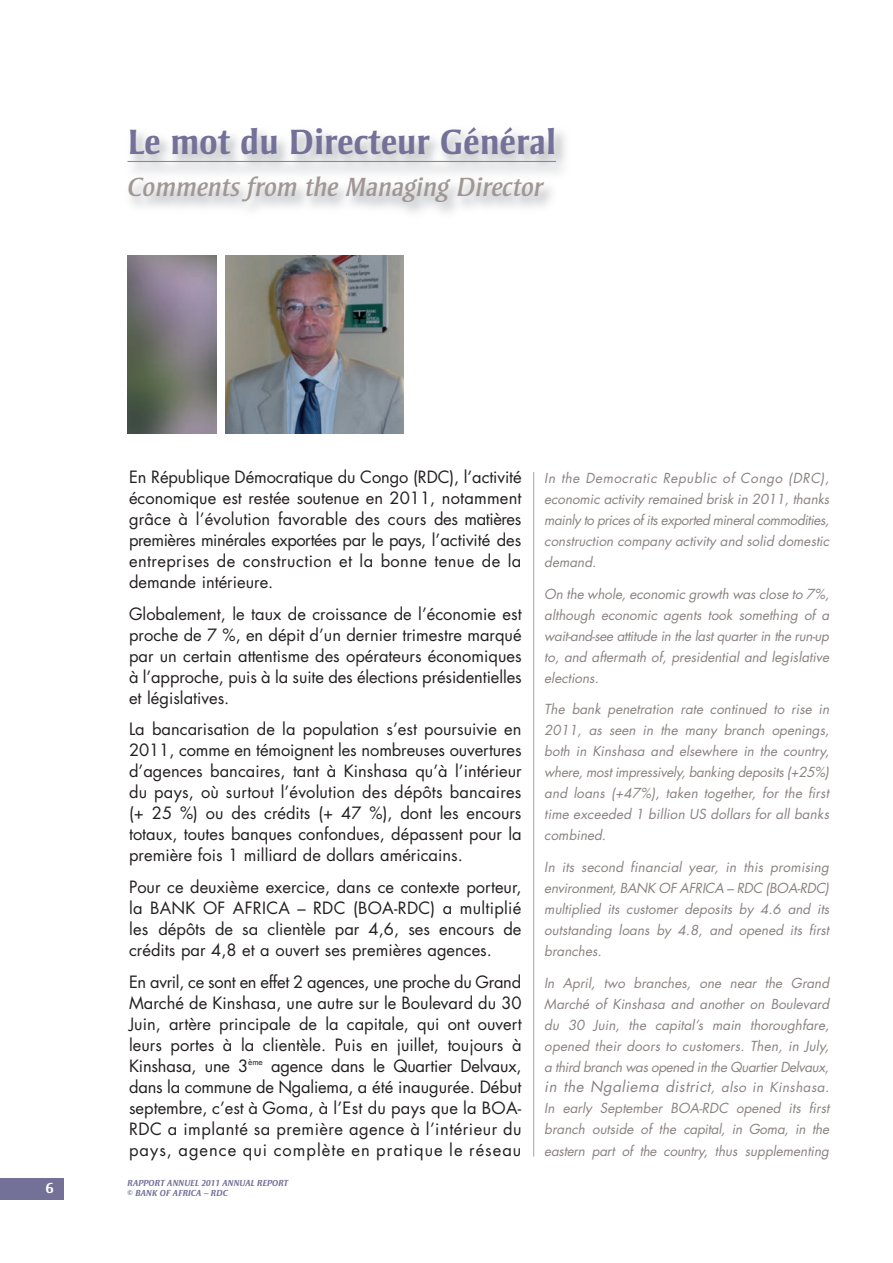
<style>
.page{position:relative;width:893px;height:1263px;background:#fff}
.page>*{position:absolute;margin:0;border:0;box-sizing:border-box;transform-origin:0 0}
.t1{font:700 36px "Strayhorn";color:#747199}
.t2{font:italic 27px "Strayhorn";color:#a09795}
.t3{font:16.5px/21px "Futura";color:#231f20;text-align:justify}
.t4{font:italic 15px "Futura";letter-spacing:.03em;color:#8a8280}
.t5{font:700 15px "Strayhorn";color:#fff}
.t6{font:italic 13.5px/21px "Futura";color:#8a8280;text-align:justify}
.t7{font:italic 700 9px/10.8px "Strayhorn";color:#747199}
.s1{font-size:13.5px}
</style>
<div class="page">
<div style="left:0;top:1178px;width:64px;height:21px;background:#747199"></div>
<hr style="left:128px;top:161px;width:428px;height:1px;background:#8a8280">
<img style="left:225px;top:255px;width:179px;height:179px">
<hr style="left:533px;top:472px;width:1px;height:684px;background:#aaa4a2">
<img style="left:128px;top:255px;width:89px;height:179px">
<h1 class="t1" style="left:128px;top:128px;width:430px">Le mot du Directeur Général</h1>
<h2 class="t2" style="left:128px;top:176px;width:417px">Comments from the Managing Director</h2>
<p class="t5" style="left:46px;top:1182px;width:9px">6</p>
<p class="t3" style="left:129px;top:468px;width:394px">En République Démocratique du Congo (RDC), l’activité économique est restée soutenue en 2011, notamment grâce à l’évolution favorable des cours des matières premières minérales exportées par le pays, l’activité des entreprises de construction et la bonne tenue de la demande intérieure.</p>
<p class="t3" style="left:129px;top:604px;width:394px">Globalement, le taux de croissance de l’économie est proche de 7 %, en dépit d’un dernier trimestre marqué par un certain attentisme des opérateurs économiques à l’approche, puis à la suite des élections présidentielles et législatives.</p>
<p class="t3" style="left:129px;top:720px;width:394px">La bancarisation de la population s’est poursuivie en 2011, comme en témoignent les nombreuses ouvertures d’agences bancaires, tant à Kinshasa qu’à l’intérieur du pays, où surtout l’évolution des dépôts bancaires (+ 25 %) ou des crédits (+ 47 %), dont les encours totaux, toutes banques confondues, dépassent pour la première fois 1 milliard de dollars américains.</p>
<p class="t3" style="left:129px;top:878px;width:394px">Pour ce deuxième exercice, dans ce contexte porteur, la BANK OF AFRICA – RDC (BOA-RDC) a multiplié les dépôts de sa clientèle par 4,6, ses encours de crédits par 4,8 et a ouvert ses premières agences.</p>
<p class="t3" style="left:129px;top:972px;width:394px">En avril, ce sont en effet 2 agences, une proche du Grand Marché de Kinshasa, une autre sur le Boulevard du 30<br>Juin, artère principale de la capitale, qui ont ouvert leurs portes à la clientèle. Puis en juillet, toujours à Kinshasa, une 3<sup>ème</sup> agence dans le Quartier Delvaux, dans la commune de Ngaliema, a été inaugurée. Début septembre, c’est à Goma, à l’Est du pays que la BOA-RDC a implanté sa première agence à l’intérieur du pays, agence qui complète en pratique le réseau</p>
<p class="t7" style="left:128px;top:1178px;width:162px">RAPPORT ANNUEL 2011 ANNUAL REPORT © BANK OF AFRICA – RDC</p>
<p class="t6" style="left:544px;top:469px;width:287px">In the Democratic Republic of Congo (DRC), economic activity remained brisk in 2011, thanks mainly to prices of its exported mineral commodities, construction company activity and solid domestic demand.</p>
<p class="t6" style="left:544px;top:584px;width:286px">On the whole, economic growth was close to 7%, although economic agents took something of a wait-and-see attitude in the last quarter in the run-up to, and aftermath of, presidential and legislative elections.</p>
<p class="t6" style="left:544px;top:700px;width:286px">The bank penetration rate continued to rise in 2011, as seen in the many branch openings, both in Kinshasa and elsewhere in the country, where, most impressively, banking deposits (+25%) and loans (+47%), taken together, for the first time exceeded 1 billion US dollars for all banks combined.</p>
<p class="t6" style="left:544px;top:857px;width:286px">In its second financial year, in this promising environment, BANK OF AFRICA – RDC (BOA-RDC) multiplied its customer deposits by 4.6 and its outstanding loans by 4.8, and opened its first branches.</p>
<p class="t6" style="left:544px;top:973px;width:286px">In April, two branches, one near the Grand Marché of Kinshasa and another on Boulevard du 30 Juin, the capital’s main thoroughfare, opened their doors to customers. Then, in July, a third branch was opened in the Quartier Delvaux,</p>
<p class="t4" style="left:544px;top:1080px;width:286px">in the Ngaliema district<span class="s1">, also in Kinshasa.</span></p>
<p class="t6" style="left:544px;top:1099px;width:286px">In early September BOA-RDC opened its first branch outside of the capital, in Goma, in the eastern part of the country, thus supplementing</p>
</div>
